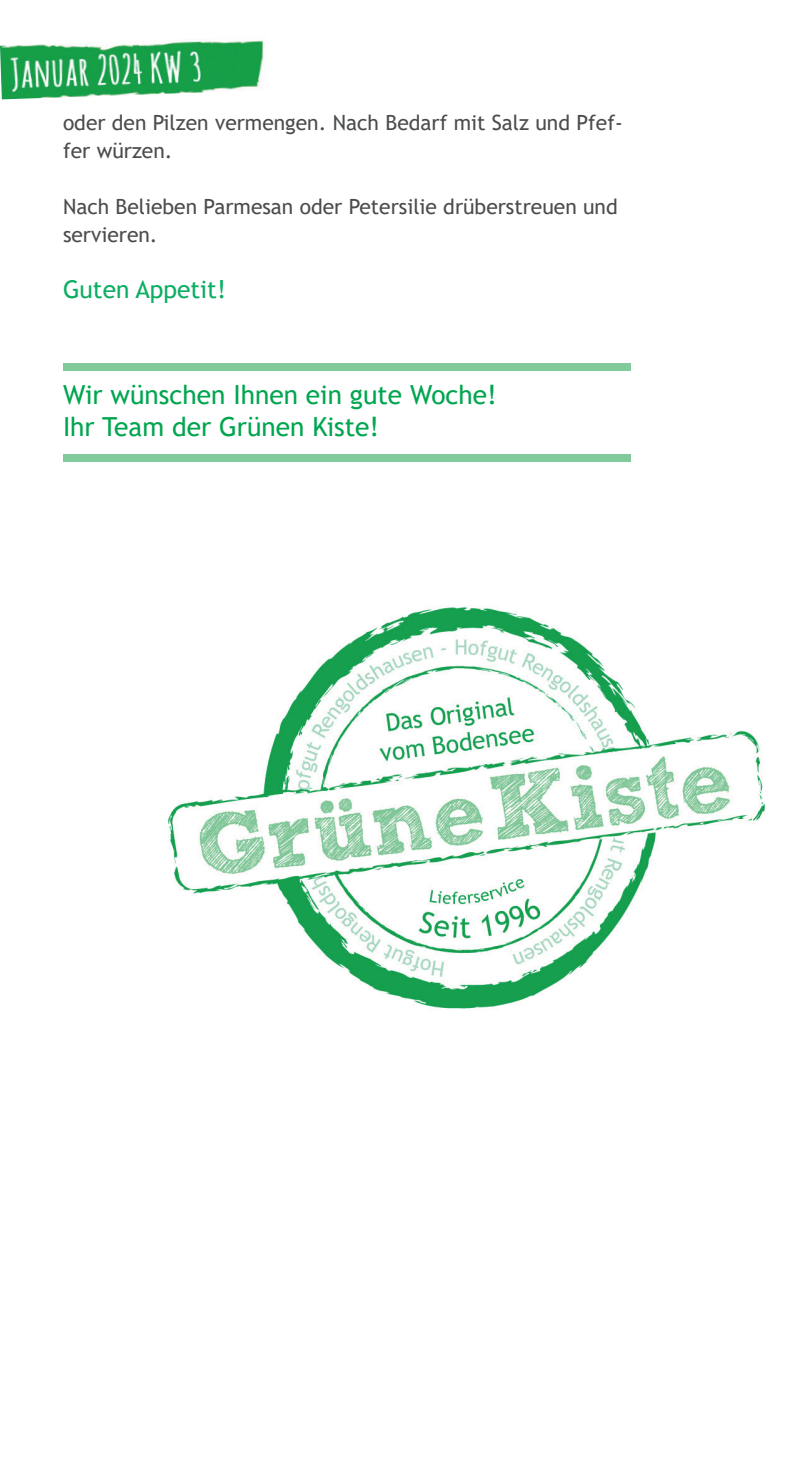
<style>
.page{position:relative;width:794px;height:1474px;background:#fff}
.page>*{position:absolute;margin:0;border:0;box-sizing:border-box;transform-origin:0 0}
.t1{font:26.25px/31.5px "Trebuchet MS";color:#00a54f}
.t2{font:24.5px "Trebuchet MS";color:#0bae62}
.t3{font:21px/28px "Trebuchet MS";color:#4b4c4d}
</style>
<div class="page">
<img style="left:169px;top:607px;width:595px;height:402px">
<div style="left:63px;top:363px;width:567px;height:7px;background:#80ca9c"></div>
<div style="left:63px;top:454px;width:567px;height:7px;background:#80ca9c"></div>
<img style="left:0;top:40px;width:264px;height:59px">
<p class="t3" style="left:63px;top:108px;width:561px">oder den Pilzen vermengen. Nach Bedarf mit Salz und Pfef&shy;fer würzen.</p>
<p class="t3" style="left:63px;top:192px;width:556px">Nach Belieben Parmesan oder Petersilie drüberstreuen und servieren.</p>
<p class="t2" style="left:63px;top:273px;width:164px">Guten Appetit!</p>
<p class="t1" style="left:63px;top:379px;width:435px">Wir wünschen Ihnen ein gute Woche!<br>Ihr Team der Grünen Kiste!</p>
</div>
